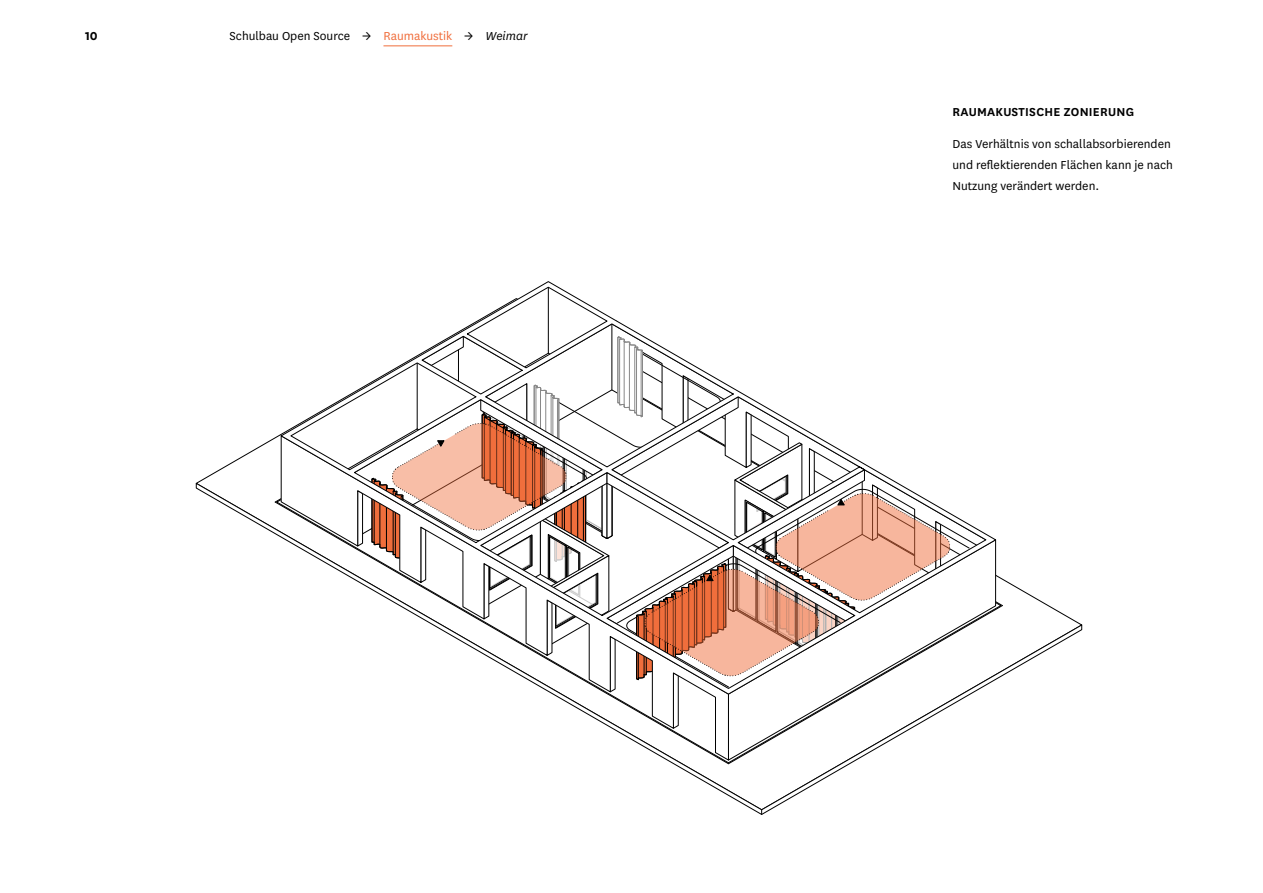
<style>
.page{position:relative;width:1263px;height:893px;background:#fff}
.page>*{position:absolute;margin:0;border:0;box-sizing:border-box;transform-origin:0 0}
.t1{font:13.5px/21px "National";color:#000}
.t2{font:600 13.5px "National";letter-spacing:.02em;color:#000}
.t3{font:700 13.5px "National";color:#000}
.s1{color:#f06e3c}
.s2{font-style:italic}
</style>
<div class="page">
<svg style="left:196px;top:483px;width:886px;height:332px"></svg>
<svg style="left:275px;top:498px;width:6px;height:4px"></svg>
<svg style="left:281px;top:281px;width:278px;height:413px"></svg>
<svg style="left:291px;top:287px;width:712px;height:477px"></svg>
<hr style="left:383px;top:45px;width:69px;height:1px;background:#f06e3c">
<p class="t3" style="left:85px;top:26px;width:14px">10</p>
<p class="t1" style="left:230px;top:25px;width:300px">Schulbau Open Source → <span class="s1">Raumakustik</span> → <span class="s2">Weimar</span></p>
<p class="t2" style="left:952px;top:103px;width:183px">RAUMAKUSTISCHE ZONIERUNG</p>
<p class="t1" style="left:952px;top:133px;width:222px">Das Verhältnis von schallabsorbierenden und reflektierenden Flächen kann je nach<br>Nutzung verändert werden.</p>
</div>
